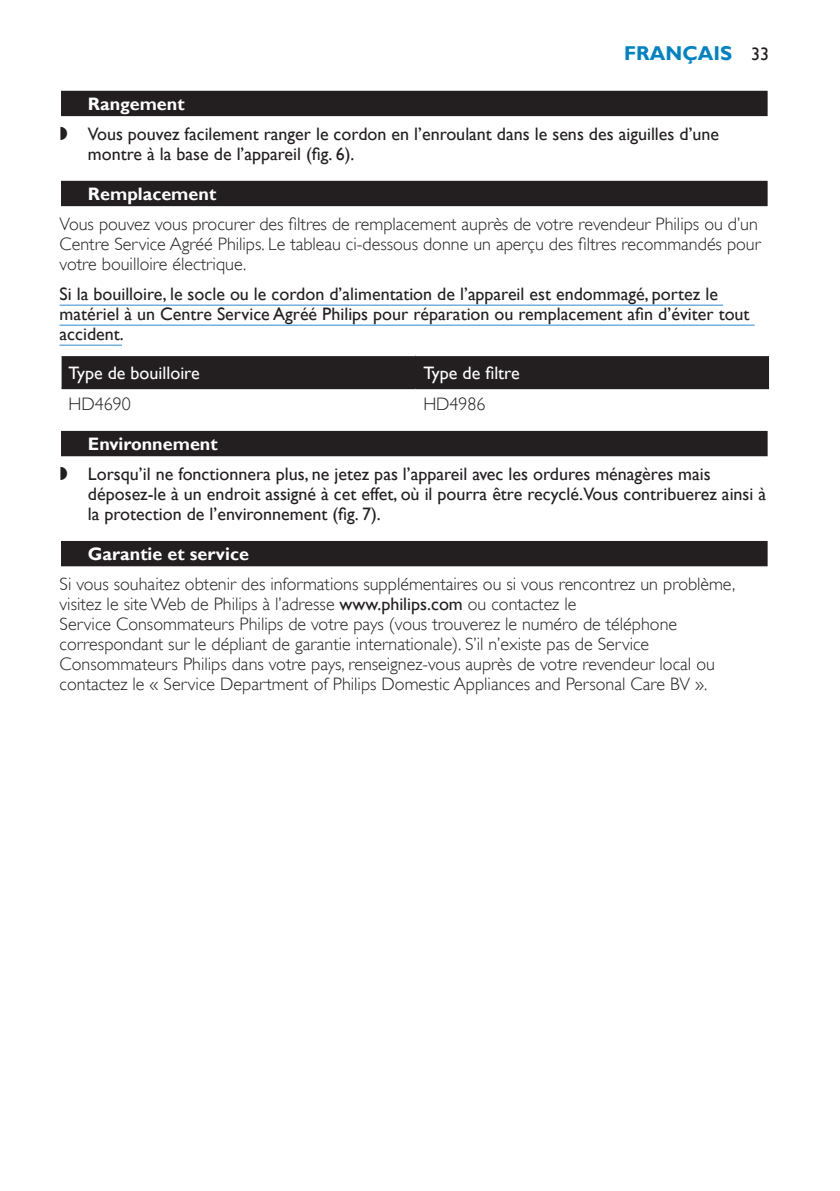
<style>
.page{position:relative;width:840px;height:1191px;background:#fff}
.page>*{position:absolute;margin:0;border:0;box-sizing:border-box;transform-origin:0 0}
.t1{font:700 20px "Gill Sans Alt One WGL";color:#0082c5}
.t2{font:18px/20px "Gill Sans Alt One WGL Light";color:#231f20}
.t3{font:18px/20px "Gill Sans Alt One WGL";color:#231f20}
.t4{font:700 18px "Gill Sans Alt One WGL";color:#fff}
.t5{font:18px "Gill Sans Alt One WGL";color:#fff}
.t6{font:18px "Philips Ll Font Plain";color:#231f20}
.s1{font-weight:400;font-size:18px;color:#231f20}
.s2{font-family:"Gill Sans Alt One WGL"}
</style>
<div class="page">
<div style="left:60px;top:90px;width:708px;height:28px;background:#e4e3e3"></div>
<div style="left:61px;top:91px;width:706px;height:25px;background:#231f20"></div>
<div style="left:60px;top:180px;width:708px;height:28px;background:#dbdadb"></div>
<div style="left:61px;top:181px;width:706px;height:25px;background:#231f20"></div>
<hr style="left:60px;top:304px;width:662px;height:2px;background:#74b1dd">
<hr style="left:60px;top:324px;width:694px;height:2px;background:#74b1dd">
<hr style="left:60px;top:344px;width:62px;height:2px;background:#74b1dd">
<div style="left:60px;top:430px;width:708px;height:28px;background:#c3c2c2"></div>
<div style="left:61px;top:431px;width:706px;height:25px;background:#231f20"></div>
<div style="left:60px;top:540px;width:708px;height:28px;background:#b9b7b8"></div>
<div style="left:61px;top:541px;width:706px;height:25px;background:#231f20"></div>
<div style="left:62px;top:356px;width:706px;height:31px;background:#231f20"></div>
<hr style="left:62px;top:387px;width:353px;height:2px;background:#231f20">
<hr style="left:415px;top:387px;width:353px;height:2px;background:#231f20">
<p class="t1" style="left:623px;top:40px;width:136px">Français <span class="s1">33</span></p>
<p class="t4" style="left:88px;top:92px;width:98px">Rangement</p>
<p class="t3" style="left:88px;top:124px;width:632px">Vous pouvez facilement ranger le cordon en l’enroulant dans le sens des aiguilles d’une montre à la base de l’appareil (fig. 6).</p>
<p class="t4" style="left:88px;top:182px;width:130px">Remplacement</p>
<p class="t2" style="left:60px;top:214px;width:702px">Vous pouvez vous procurer des filtres de remplacement auprès de votre revendeur Philips ou d’un<br>Centre Service Agréé Philips. Le tableau ci-dessous donne un aperçu des filtres recommandés pour votre bouilloire électrique.</p>
<p class="t3" style="left:60px;top:284px;width:691px">Si la bouilloire, le socle ou le cordon d’alimentation de l’appareil est endommagé, portez le matériel à un Centre Service Agréé Philips pour réparation ou remplacement afin d’éviter tout accident.</p>
<p class="t5" style="left:69px;top:361px;width:132px">Type de bouilloire</p>
<p class="t5" style="left:423px;top:361px;width:98px">Type de filtre</p>
<p class="t2" style="left:69px;top:394px;width:64px">HD4690</p>
<p class="t2" style="left:423px;top:394px;width:64px">HD4986</p>
<p class="t4" style="left:88px;top:432px;width:131px">Environnement</p>
<p class="t3" style="left:88px;top:464px;width:679px">Lorsqu’il ne fonctionnera plus, ne jetez pas l’appareil avec les ordures ménagères mais déposez-le à un endroit assigné à cet effet, où il pourra être recyclé.Vous contribuerez ainsi à la protection de l’environnement (fig. 7).</p>
<p class="t4" style="left:88px;top:542px;width:162px">Garantie et service</p>
<p class="t2" style="left:60px;top:574px;width:676px">Si vous souhaitez obtenir des informations supplémentaires ou si vous rencontrez un problème, visitez le site Web de Philips à l’adresse <span class="s2">www.philips.com</span> ou contactez le<br>Service Consommateurs Philips de votre pays (vous trouverez le numéro de téléphone correspondant sur le dépliant de garantie internationale). S’il n’existe pas de Service Consommateurs Philips dans votre pays, renseignez-vous auprès de votre revendeur local ou contactez le « Service Department of Philips Domestic Appliances and Personal Care BV ».</p>
<p class="t6" style="left:60px;top:123px;width:10px">,</p>
<p class="t6" style="left:60px;top:463px;width:10px">,</p>
</div>
